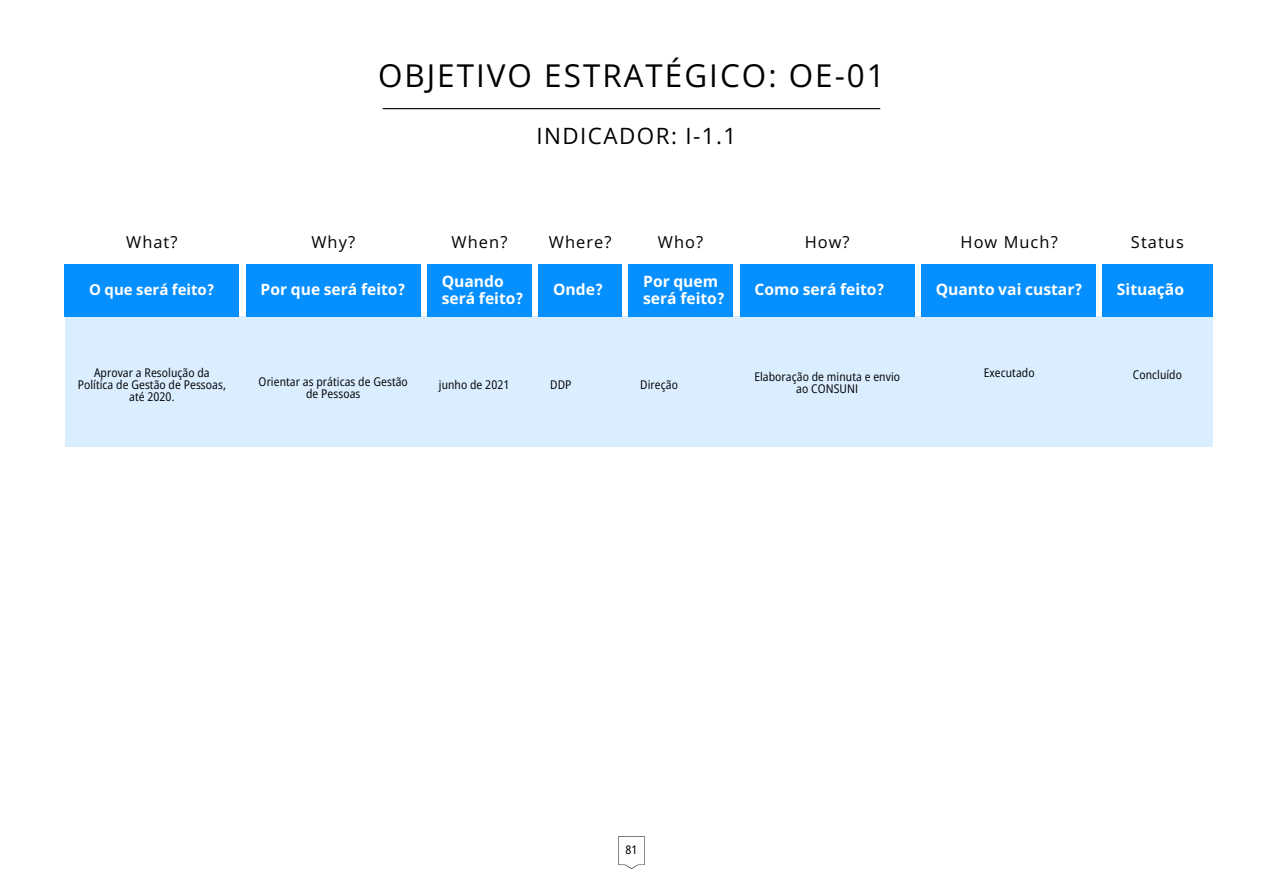
<style>
.page{position:relative;width:1263px;height:894px;background:#fff}
.page>*{position:absolute;margin:0;border:0;box-sizing:border-box;transform-origin:0 0}
.t1{font:31.5px "Open Sans";letter-spacing:.065em;color:#000}
.t2{font:22.5px "Open Sans";letter-spacing:.065em;color:#000}
.t3{font:16.5px "Open Sans";letter-spacing:.065em;color:#000}
.t4{font:700 15.6px/16.8px "Noto Sans";color:#fff}
.t5{font:700 15px "Noto Sans";color:#fff}
.t6{font:semi-condensed 12px/12px "Open Sans";letter-spacing:.005em;color:#000;text-align:center}
.t7{font:semi-condensed 11.85px "Noto Sans Devanagari";color:#000}
.s1{font-family:"Noto Sans Devanagari";font-stretch:semi-condensed}
</style>
<div class="page">
<div style="left:65px;top:316px;width:1147px;height:130px;background:#daeeff"></div>
<div style="left:65px;top:264px;width:174px;height:52px;background:#068fff"></div>
<div style="left:246px;top:264px;width:174px;height:52px;background:#068fff"></div>
<div style="left:740px;top:264px;width:174px;height:52px;background:#068fff"></div>
<div style="left:921px;top:264px;width:175px;height:52px;background:#068fff"></div>
<div style="left:427px;top:264px;width:105px;height:52px;background:#068fff"></div>
<div style="left:539px;top:264px;width:83px;height:52px;background:#068fff"></div>
<div style="left:629px;top:264px;width:104px;height:52px;background:#068fff"></div>
<div style="left:1102px;top:264px;width:110px;height:52px;background:#068fff"></div>
<hr style="left:383px;top:108px;width:497px;height:1px;background:#000">
<img style="left:618px;top:836px;width:26px;height:32px">
<p class="t1" style="left:378px;top:53px;width:508px">OBJETIVO ESTRATÉGICO: OE-01</p>
<p class="t2" style="left:536px;top:120px;width:201px">INDICADOR: I-1.1</p>
<p class="t3" style="left:126px;top:230px;width:53px">What?</p>
<p class="t3" style="left:311px;top:230px;width:45px">Why?</p>
<p class="t3" style="left:452px;top:230px;width:57px">When?</p>
<p class="t3" style="left:549px;top:230px;width:64px">Where?</p>
<p class="t3" style="left:658px;top:230px;width:47px">Who?</p>
<p class="t3" style="left:805px;top:230px;width:46px">How?</p>
<p class="t3" style="left:960px;top:230px;width:99px">How Much?</p>
<p class="t3" style="left:1131px;top:230px;width:54px">Status</p>
<p class="t4" style="left:442px;top:272px;width:83px">Quando será feito<span class="s1">?</span></p>
<p class="t4" style="left:553px;top:281px;width:51px">Onde<span class="s1">?</span></p>
<p class="t4" style="left:643px;top:272px;width:83px">Por quem será feito<span class="s1">?</span></p>
<p class="t4" style="left:1117px;top:281px;width:69px">Situação</p>
<p class="t5" style="left:89px;top:279px;width:127px">O que será feito<span class="s1">?</span></p>
<p class="t4" style="left:261px;top:281px;width:147px">Por que será feito<span class="s1">?</span></p>
<p class="t4" style="left:754px;top:281px;width:132px">Como será feito<span class="s1">?</span></p>
<p class="t4" style="left:936px;top:281px;width:148px">Quanto vai custar<span class="s1">?</span></p>
<p class="t6" style="left:78px;top:366px;width:150px">Aprovar a Resolução da<br>Política de Gestão de Pessoas, até 2020.</p>
<p class="t6" style="left:259px;top:375px;width:151px">Orientar as práticas de Gestão de Pessoas</p>
<p class="t6" style="left:754px;top:370px;width:147px">Elaboração de minuta e envio ao CONSUNI</p>
<p class="t6" style="left:984px;top:366px;width:52px">Executado</p>
<p class="t6" style="left:439px;top:378px;width:72px">junho de 2021</p>
<p class="t6" style="left:550px;top:378px;width:23px">DDP</p>
<p class="t6" style="left:640px;top:378px;width:39px">Direção</p>
<p class="t6" style="left:1133px;top:368px;width:51px">Concluído</p>
<p class="t7" style="left:625px;top:843px;width:13px">81</p>
</div>
